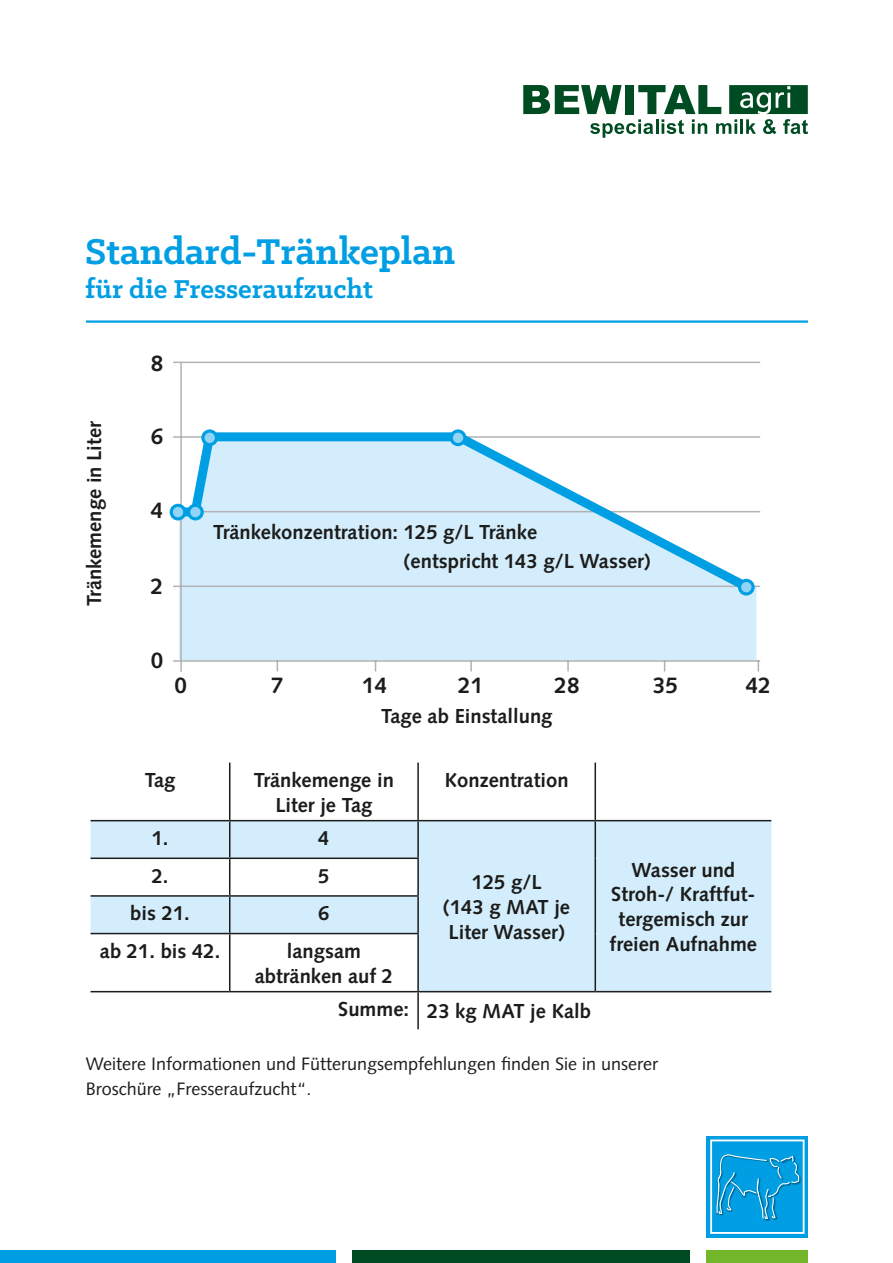
<style>
.page{position:relative;width:893px;height:1263px;background:#fff}
.page>*{position:absolute;margin:0;border:0;box-sizing:border-box;transform-origin:0 0}
.t1{font:700 40.5px "Klinic Slab";color:#009ee3}
.t2{font:700 29.25px "Klinic Slab";color:#009ee3}
.t3{font:700 22.5px "Syntax";color:#1c1c1a}
.t4{font:700 20.25px/24.8px "Syntax";color:#1c1c1a;text-align:center}
.t5{font:18px/24.8px "Syntax";color:#1c1c1a}
</style>
<div class="page">
<svg style="left:523px;top:85px;width:285px;height:53px"></svg>
<hr style="left:86px;top:320px;width:722px;height:3px;background:#009ee3">
<div style="left:0;top:1250px;width:335px;height:13px;background:#009ee3"></div>
<div style="left:352px;top:1250px;width:338px;height:13px;background:#004c22"></div>
<div style="left:707px;top:1250px;width:101px;height:13px;background:#75b72a"></div>
<div style="left:707px;top:1136px;width:101px;height:101px;background:#009ee3"></div>
<svg style="left:710px;top:1139px;width:94px;height:95px"></svg>
<svg style="left:91px;top:821px;width:680px;height:170px;fill:#d3edfc"></svg>
<hr style="left:229px;top:762px;width:1px;height:58px;background:#1c1c1a">
<hr style="left:417px;top:762px;width:2px;height:58px;background:#1c1c1a">
<hr style="left:594px;top:762px;width:2px;height:58px;background:#1c1c1a">
<hr style="left:91px;top:820px;width:139px;height:1px;background:#1c1c1a">
<hr style="left:230px;top:820px;width:188px;height:1px;background:#1c1c1a">
<hr style="left:229px;top:821px;width:1px;height:36px;background:#1c1c1a">
<hr style="left:418px;top:820px;width:177px;height:1px;background:#1c1c1a">
<hr style="left:417px;top:821px;width:2px;height:36px;background:#1c1c1a">
<hr style="left:595px;top:820px;width:176px;height:1px;background:#1c1c1a">
<hr style="left:594px;top:821px;width:2px;height:37px;background:#1c1c1a">
<hr style="left:594px;top:858px;width:2px;height:38px;background:#1c1c1a">
<hr style="left:594px;top:896px;width:2px;height:37px;background:#1c1c1a">
<hr style="left:594px;top:933px;width:2px;height:58px;background:#1c1c1a">
<hr style="left:91px;top:857px;width:139px;height:2px;background:#1c1c1a">
<hr style="left:230px;top:857px;width:189px;height:2px;background:#1c1c1a">
<hr style="left:417px;top:859px;width:2px;height:36px;background:#1c1c1a">
<hr style="left:91px;top:895px;width:139px;height:2px;background:#1c1c1a">
<hr style="left:230px;top:895px;width:189px;height:2px;background:#1c1c1a">
<hr style="left:229px;top:897px;width:1px;height:36px;background:#1c1c1a">
<hr style="left:417px;top:897px;width:2px;height:36px;background:#1c1c1a">
<hr style="left:91px;top:933px;width:139px;height:1px;background:#1c1c1a">
<hr style="left:230px;top:933px;width:189px;height:1px;background:#1c1c1a">
<hr style="left:417px;top:934px;width:2px;height:57px;background:#1c1c1a">
<hr style="left:229px;top:859px;width:1px;height:36px;background:#1c1c1a">
<hr style="left:229px;top:934px;width:1px;height:57px;background:#1c1c1a">
<hr style="left:91px;top:991px;width:139px;height:1px;background:#1c1c1a">
<hr style="left:230px;top:991px;width:188px;height:1px;background:#1c1c1a">
<hr style="left:418px;top:991px;width:177px;height:1px;background:#1c1c1a">
<hr style="left:595px;top:991px;width:176px;height:1px;background:#1c1c1a">
<hr style="left:417px;top:992px;width:2px;height:37px;background:#1c1c1a">
<div style="left:179px;top:598px;width:577px;height:62px;background:#d3edfc"></div>
<hr style="left:174px;top:362px;width:586px;height:1px;background:#b2b2b2">
<hr style="left:174px;top:436px;width:586px;height:2px;background:#b2b2b2">
<hr style="left:174px;top:511px;width:586px;height:1px;background:#b2b2b2">
<hr style="left:174px;top:586px;width:586px;height:1px;background:#b2b2b2">
<hr style="left:174px;top:660px;width:586px;height:2px;background:#b2b2b2">
<hr style="left:180px;top:363px;width:2px;height:308px;background:#b2b2b2">
<svg style="left:470px;top:662px;width:2px;height:9px"></svg>
<svg style="left:567px;top:662px;width:2px;height:9px"></svg>
<svg style="left:170px;top:428px;width:587px;height:170px"></svg>
<div style="left:171px;top:505px;width:14px;height:14px;background:#92d4f6;border-radius:50%"></div>
<div style="left:170px;top:504px;width:16px;height:16px;border:3px solid #009ee3;border-radius:50%"></div>
<div style="left:189px;top:505px;width:13px;height:14px;background:#92d4f6;border-radius:50%"></div>
<div style="left:187px;top:504px;width:17px;height:16px;border:3px solid #009ee3;border-radius:50%"></div>
<div style="left:203px;top:431px;width:13px;height:14px;background:#92d4f6;border-radius:50%"></div>
<div style="left:201px;top:429px;width:17px;height:17px;border:3px solid #009ee3;border-radius:50%"></div>
<div style="left:451px;top:431px;width:14px;height:14px;background:#92d4f6;border-radius:50%"></div>
<div style="left:450px;top:429px;width:16px;height:17px;border:3px solid #009ee3;border-radius:50%"></div>
<div style="left:739px;top:580px;width:14px;height:14px;background:#92d4f6;border-radius:50%"></div>
<div style="left:738px;top:579px;width:17px;height:16px;border:3px solid #009ee3;border-radius:50%"></div>
<h1 class="t1" style="left:85px;top:225px;width:372px">Standard-Tränkeplan</h1>
<h2 class="t2" style="left:85px;top:270px;width:290px">für die Fresseraufzucht</h2>
<p class="t4" style="left:82px;top:606px;width:187px;rotate:-90deg">Tränkemenge in Liter</p>
<p class="t3" style="left:151px;top:350px;width:14px">8</p>
<p class="t3" style="left:151px;top:424px;width:14px">6</p>
<p class="t3" style="left:151px;top:497px;width:14px">4</p>
<p class="t3" style="left:151px;top:573px;width:14px">2</p>
<p class="t4" style="left:404px;top:517px;width:248px;line-height:29.2px;text-align:left;text-indent:-191px">Tränkekonzentration: 125 g/L Tränke<br>(entspricht 143 g/L Wasser)</p>
<p class="t3" style="left:151px;top:648px;width:14px">0</p>
<p class="t3" style="left:174px;top:672px;width:14px">0</p>
<p class="t3" style="left:271px;top:672px;width:14px">7</p>
<p class="t3" style="left:362px;top:672px;width:27px">14</p>
<p class="t3" style="left:458px;top:672px;width:27px">21</p>
<p class="t3" style="left:554px;top:672px;width:27px">28</p>
<p class="t3" style="left:653px;top:672px;width:27px">35</p>
<p class="t3" style="left:746px;top:672px;width:27px">42</p>
<p class="t4" style="left:381px;top:704px;width:173px">Tage ab Einstallung</p>
<p class="t4" style="left:145px;top:768px;width:32px">Tag</p>
<p class="t4" style="left:254px;top:768px;width:141px">Tränkemenge in<br>Liter je Tag</p>
<p class="t4" style="left:445px;top:768px;width:125px">Konzentration</p>
<p class="t4" style="left:152px;top:826px;width:18px">1.</p>
<p class="t4" style="left:318px;top:826px;width:13px">4</p>
<p class="t4" style="left:443px;top:870px;width:128px">125 g/L<br>(143 g MAT je<br>Liter Wasser)</p>
<p class="t4" style="left:152px;top:863px;width:18px">2.</p>
<p class="t4" style="left:318px;top:863px;width:13px">5</p>
<p class="t4" style="left:130px;top:901px;width:61px">bis 21.</p>
<p class="t4" style="left:318px;top:901px;width:13px">6</p>
<p class="t4" style="left:100px;top:939px;width:122px">ab 21. bis 42.</p>
<p class="t4" style="left:255px;top:939px;width:140px">langsam abtränken auf 2</p>
<p class="t4" style="left:338px;top:999px;width:254px">Summe: 23 kg MAT je Kalb</p>
<p class="t4" style="left:610px;top:857px;width:149px">Wasser und<br>Stroh-/ Kraftfut&shy;tergemisch zur freien Aufnahme</p>
<p class="t5" style="left:86px;top:1052px;width:574px">Weitere Informationen und Fütterungsempfehlungen finden Sie in unserer<br>Broschüre „Fresseraufzucht“.</p>
</div>
